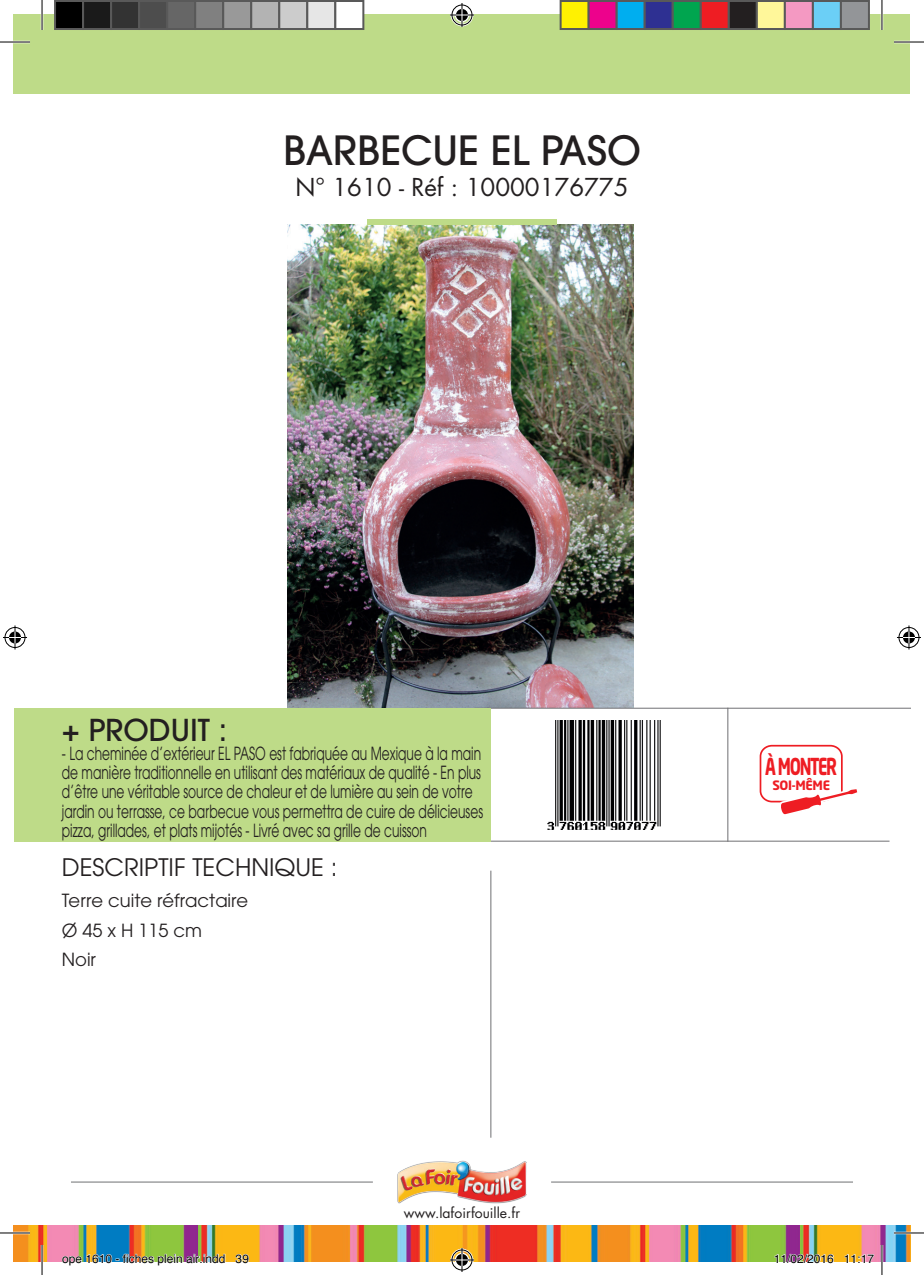
<style>
.page{position:relative;width:924px;height:1275px;background:#fff}
.page>*{position:absolute;margin:0;border:0;box-sizing:border-box;transform-origin:0 0}
.t1{font:500 40px "ITC Avant Garde Std";color:#231f20}
.t2{font:500 30px "ITC Avant Garde Std";color:#231f20}
.t3{font:24px "Futura";color:#231f20}
.t4{font:24px "ITC Avant Garde Std";color:#231f20}
.t5{font:700 23.2px "Neo Sans";letter-spacing:-.075em;color:#ee1d23;scale:.7 1}
.t6{font:18px/19.2px "ITC Avant Garde Std";color:#231f20;scale:.68 1}
.t7{font:18px/29.6px "ITC Avant Garde Std";color:#231f20}
.t8{font:14px "Futura";color:#231f20}
.t9{font:700 12.8px "Neo Sans";letter-spacing:-.025em;color:#ee1d23}
.t10{font:12px "Helvetica";color:#000}
</style>
<div class="page">
<img style="left:287px;top:225px;width:346px;height:482px">
<hr style="left:474px;top:707px;width:435px;height:1px;background:#6f7073">
<hr style="left:490px;top:840px;width:399px;height:1px;background:#6f7073">
<hr style="left:727px;top:707px;width:1px;height:134px;background:#6f7073">
<div style="left:14px;top:707px;width:476px;height:134px;background:#bedb88"></div>
<div style="left:14px;top:14px;width:895px;height:79px;background:#bedb88"></div>
<div style="left:367px;top:219px;width:189px;height:6px;background:#bedb88"></div>
<img style="left:397px;top:1160px;width:129px;height:44px">
<hr style="left:551px;top:1181px;width:301px;height:1px;background:#6f7073">
<hr style="left:71px;top:1181px;width:302px;height:1px;background:#6f7073">
<img style="left:14px;top:1225px;width:895px;height:36px">
<hr style="left:490px;top:870px;width:1px;height:267px;background:#6f7073">
<img style="left:547px;top:721px;width:114px;height:109px">
<svg style="left:759px;top:745px;width:99px;height:70px"></svg>
<hr style="left:0;top:41px;width:30px;height:2px;background:#fff">
<hr style="left:893px;top:41px;width:30px;height:2px;background:#fff">
<hr style="left:0;top:1231px;width:30px;height:3px;background:#fff">
<hr style="left:893px;top:1231px;width:30px;height:3px;background:#fff">
<hr style="left:41px;top:0;width:2px;height:30px;background:#fff">
<hr style="left:41px;top:1245px;width:2px;height:30px;background:#fff">
<hr style="left:880px;top:0;width:2px;height:30px;background:#fff">
<hr style="left:880px;top:1245px;width:2px;height:30px;background:#fff">
<hr style="left:0;top:42px;width:30px;height:1px;background:#000">
<hr style="left:893px;top:42px;width:30px;height:1px;background:#000">
<hr style="left:0;top:1232px;width:30px;height:1px;background:#000">
<hr style="left:893px;top:1232px;width:30px;height:1px;background:#000">
<hr style="left:42px;top:0;width:1px;height:30px;background:#000">
<hr style="left:42px;top:1245px;width:1px;height:30px;background:#000">
<hr style="left:881px;top:0;width:1px;height:30px;background:#000">
<hr style="left:881px;top:1245px;width:1px;height:30px;background:#000">
<svg style="left:450px;top:3px;width:24px;height:24px"></svg>
<svg style="left:450px;top:1248px;width:24px;height:24px"></svg>
<svg style="left:3px;top:625px;width:24px;height:24px"></svg>
<svg style="left:897px;top:625px;width:23px;height:24px"></svg>
<div style="left:55px;top:1px;width:28px;height:28px;background:#000"></div>
<div style="left:54px;top:0;width:30px;height:30px;border:2px solid #595959"></div>
<div style="left:83px;top:1px;width:28px;height:28px;background:#1a1a1a"></div>
<div style="left:82px;top:0;width:30px;height:30px;border:2px solid #595959"></div>
<div style="left:111px;top:1px;width:28px;height:28px;background:#333"></div>
<div style="left:110px;top:0;width:30px;height:30px;border:2px solid #595959"></div>
<div style="left:139px;top:1px;width:28px;height:28px;background:#4d4d4d"></div>
<div style="left:138px;top:0;width:30px;height:30px;border:2px solid #595959"></div>
<div style="left:167px;top:1px;width:28px;height:28px;background:#666"></div>
<div style="left:166px;top:0;width:30px;height:30px;border:2px solid #595959"></div>
<div style="left:195px;top:1px;width:28px;height:28px;background:#808080"></div>
<div style="left:194px;top:0;width:30px;height:30px;border:2px solid #595959"></div>
<div style="left:223px;top:1px;width:28px;height:28px;background:#999"></div>
<div style="left:222px;top:0;width:30px;height:30px;border:2px solid #595959"></div>
<div style="left:251px;top:1px;width:28px;height:28px;background:#b3b3b3"></div>
<div style="left:250px;top:0;width:30px;height:30px;border:2px solid #595959"></div>
<div style="left:279px;top:1px;width:28px;height:28px;background:#ccc"></div>
<div style="left:278px;top:0;width:30px;height:30px;border:2px solid #595959"></div>
<div style="left:307px;top:1px;width:28px;height:28px;background:#e6e6e6"></div>
<div style="left:306px;top:0;width:30px;height:30px;border:2px solid #595959"></div>
<div style="left:335px;top:1px;width:28px;height:28px;background:#fff"></div>
<div style="left:334px;top:0;width:30px;height:30px;border:2px solid #595959"></div>
<div style="left:560px;top:1px;width:28px;height:28px;background:#fff101"></div>
<div style="left:559px;top:0;width:30px;height:30px;border:2px solid #595959"></div>
<div style="left:588px;top:1px;width:28px;height:28px;background:#ed028c"></div>
<div style="left:587px;top:0;width:30px;height:30px;border:2px solid #595959"></div>
<div style="left:616px;top:1px;width:28px;height:28px;background:#00aeef"></div>
<div style="left:615px;top:0;width:30px;height:30px;border:2px solid #595959"></div>
<div style="left:644px;top:1px;width:28px;height:28px;background:#2e3092"></div>
<div style="left:643px;top:0;width:30px;height:30px;border:2px solid #595959"></div>
<div style="left:672px;top:1px;width:28px;height:28px;background:#00a54f"></div>
<div style="left:671px;top:0;width:30px;height:30px;border:2px solid #595959"></div>
<div style="left:700px;top:1px;width:28px;height:28px;background:#ee1d23"></div>
<div style="left:699px;top:0;width:30px;height:30px;border:2px solid #595959"></div>
<div style="left:728px;top:1px;width:28px;height:28px;background:#231f20"></div>
<div style="left:727px;top:0;width:30px;height:30px;border:2px solid #595959"></div>
<div style="left:756px;top:1px;width:28px;height:28px;background:#fff79a"></div>
<div style="left:755px;top:0;width:30px;height:30px;border:2px solid #595959"></div>
<div style="left:784px;top:1px;width:28px;height:28px;background:#f499c2"></div>
<div style="left:783px;top:0;width:30px;height:30px;border:2px solid #595959"></div>
<div style="left:812px;top:1px;width:28px;height:28px;background:#6bcff6"></div>
<div style="left:811px;top:0;width:30px;height:30px;border:2px solid #595959"></div>
<div style="left:840px;top:1px;width:28px;height:28px;background:#939598"></div>
<div style="left:839px;top:0;width:30px;height:30px;border:2px solid #595959"></div>
<svg style="left:61px;top:1253px;width:164px;height:9px"></svg>
<svg style="left:235px;top:1253px;width:14px;height:9px"></svg>
<svg style="left:773px;top:1253px;width:61px;height:9px"></svg>
<svg style="left:843px;top:1253px;width:31px;height:9px"></svg>
<h1 class="t1" style="left:283px;top:125px;width:359px">BARBECUE EL PASO</h1>
<h3 class="t3" style="left:295px;top:172px;width:334px">N° 1610 - Réf : 10000176775</h3>
<h2 class="t2" style="left:62px;top:710px;width:167px">+ PRODUIT :</h2>
<p class="t6" style="left:62px;top:743px;width:620px">- La cheminée d’extérieur EL PASO est fabriquée au Mexique à la main de manière traditionnelle en utilisant des matériaux de qualité - En plus d’être une véritable source de chaleur et de lumière au sein de votre jardin ou terrasse, ce barbecue vous permettra de cuire de délicieuses pizza, grillades, et plats mijotés - Livré avec sa grille de cuisson</p>
<h3 class="t4" style="left:62px;top:852px;width:277px">DESCRIPTIF TECHNIQUE :</h3>
<p class="t7" style="left:62px;top:885px;width:188px">Terre cuite réfractaire<br>Ø 45 x H 115 cm<br>Noir</p>
<p class="t8" style="left:404px;top:1204px;width:117px">www.lafoirfouille.fr</p>
<p class="t5" style="left:765px;top:751px;width:104px">À MONTER</p>
<p class="t9" style="left:772px;top:777px;width:59px">SOI-MÊME</p>
<p class="t10" style="left:62px;top:1249px;width:188px">ope 1610 - fiches plein air.indd 39</p>
<p class="t10" style="left:773px;top:1249px;width:102px">11/02/2016 11:17</p>
</div>
